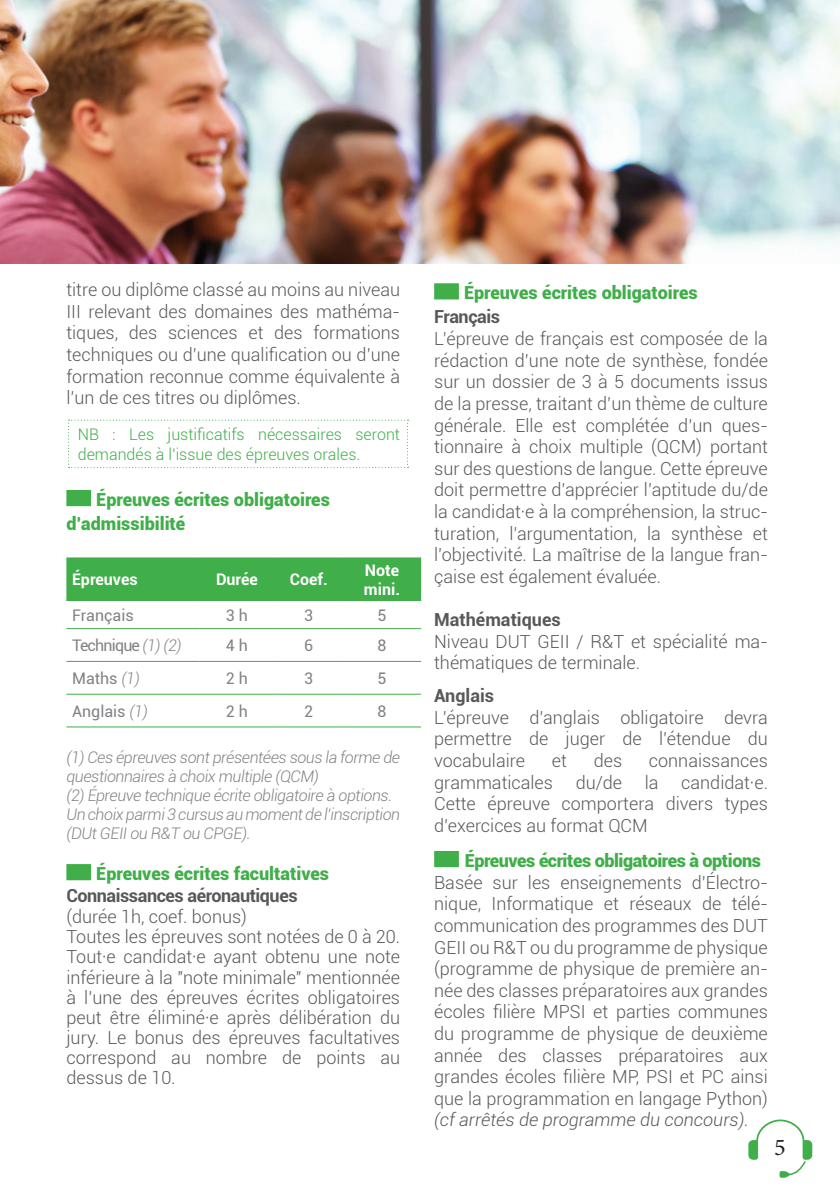
<style>
.page{position:relative;width:840px;height:1191px;background:#fff}
.page>*{position:absolute;margin:0;border:0;box-sizing:border-box;transform-origin:0 0}
.t1{font:24px "Minion Pro";color:#231f20}
.t2{font:300 18px/21.6px "Roboto";color:#57585a;text-align:justify}
.t3{font:900 18px/24px "Roboto";color:#40ae49}
.t4{font:900 18px "Roboto";letter-spacing:-.025em;color:#40ae49}
.t5{font:700 18px "Roboto";letter-spacing:-.025em;color:#57585a}
.t6{font:700 18px "Roboto";color:#57585a}
.t7{font:italic 300 16px/19.2px "Roboto";letter-spacing:-.025em;color:#808285}
.t8{font:300 16px/19.2px "Roboto";color:#40ae49}
.t9{font:16px "Roboto";color:#808285}
.t10{font:700 16px/19.2px "Roboto";color:#fff}
.t11{font:16px "Roboto";letter-spacing:-.05em;color:#808285}
.s1{font-weight:300;font-style:italic}
.s2{font-style:italic}
</style>
<div class="page">
<img style="left:0;top:0;width:839px;height:264px">
<svg style="left:748px;top:1119px;width:63px;height:58px"></svg>
<div style="left:66px;top:490px;width:25px;height:16px;background:#40ae49"></div>
<div style="left:66px;top:558px;width:355px;height:42px;background:#40ae49"></div>
<hr style="left:66px;top:557px;width:133px;height:1px;background:#40ae49">
<hr style="left:199px;top:557px;width:75px;height:1px;background:#40ae49">
<hr style="left:274px;top:557px;width:68px;height:1px;background:#40ae49">
<hr style="left:342px;top:557px;width:79px;height:1px;background:#40ae49">
<hr style="left:66px;top:600px;width:133px;height:1px;background:#40ae49">
<hr style="left:199px;top:600px;width:75px;height:1px;background:#40ae49">
<hr style="left:274px;top:600px;width:68px;height:1px;background:#40ae49">
<hr style="left:342px;top:600px;width:79px;height:1px;background:#40ae49">
<hr style="left:66px;top:628px;width:133px;height:1px;background:#40ae49">
<hr style="left:199px;top:628px;width:75px;height:1px;background:#40ae49">
<hr style="left:274px;top:628px;width:68px;height:1px;background:#40ae49">
<hr style="left:342px;top:628px;width:79px;height:1px;background:#40ae49">
<hr style="left:66px;top:661px;width:133px;height:1px;background:#40ae49">
<hr style="left:199px;top:661px;width:75px;height:1px;background:#40ae49">
<hr style="left:274px;top:661px;width:68px;height:1px;background:#40ae49">
<hr style="left:342px;top:661px;width:79px;height:1px;background:#40ae49">
<hr style="left:66px;top:693px;width:133px;height:1px;background:#40ae49">
<hr style="left:199px;top:693px;width:75px;height:1px;background:#40ae49">
<hr style="left:274px;top:693px;width:68px;height:1px;background:#40ae49">
<hr style="left:342px;top:693px;width:79px;height:1px;background:#40ae49">
<hr style="left:66px;top:726px;width:133px;height:1px;background:#40ae49">
<hr style="left:199px;top:726px;width:75px;height:1px;background:#40ae49">
<hr style="left:274px;top:726px;width:68px;height:1px;background:#40ae49">
<hr style="left:342px;top:726px;width:79px;height:1px;background:#40ae49">
<div style="left:66px;top:864px;width:25px;height:16px;background:#40ae49;border:2px solid #40ae49"></div>
<div style="left:434px;top:283px;width:24px;height:16px;background:#40ae49;border:2px solid #40ae49"></div>
<div style="left:434px;top:851px;width:24px;height:16px;background:#40ae49"></div>
<svg style="left:68px;top:420px;width:340px;height:48px"></svg>
<p class="t2" style="left:66px;top:278px;width:335px">titre ou diplôme classé au moins au niveau III relevant des domaines des mathéma&shy;tiques, des sciences et des formations techniques ou d’une qualification ou d’une formation reconnue comme équivalente à l’un de ces titres ou diplômes.</p>
<p class="t8" style="left:78px;top:425px;width:324px">NB : Les justificatifs nécessaires seront demandés à l’issue des épreuves orales.</p>
<p class="t3" style="left:66px;top:487px;width:265px;text-indent:30px">Épreuves écrites obligatoires d’admissibilité</p>
<p class="t10" style="left:72px;top:569px;width:67px">Épreuves</p>
<p class="t10" style="left:216px;top:569px;width:43px">Durée</p>
<p class="t10" style="left:290px;top:569px;width:39px">Coef.</p>
<p class="t10" style="left:364px;top:560px;width:38px">Note mini.</p>
<p class="t9" style="left:72px;top:603px;width:63px">Français</p>
<p class="t9" style="left:226px;top:603px;width:24px">3 h</p>
<p class="t9" style="left:304px;top:603px;width:11px">3</p>
<p class="t9" style="left:377px;top:603px;width:11px">5</p>
<p class="t11" style="left:72px;top:634px;width:111px">Technique <span class="s1">(1) (2)</span></p>
<p class="t9" style="left:226px;top:634px;width:24px">4 h</p>
<p class="t9" style="left:304px;top:634px;width:11px">6</p>
<p class="t9" style="left:377px;top:634px;width:11px">8</p>
<p class="t9" style="left:72px;top:667px;width:69px">Maths <span class="s1">(1)</span></p>
<p class="t9" style="left:226px;top:667px;width:24px">2 h</p>
<p class="t9" style="left:304px;top:667px;width:11px">3</p>
<p class="t9" style="left:377px;top:667px;width:11px">5</p>
<p class="t9" style="left:72px;top:699px;width:77px">Anglais <span class="s1">(1)</span></p>
<p class="t9" style="left:226px;top:699px;width:24px">2 h</p>
<p class="t9" style="left:304px;top:699px;width:11px">2</p>
<p class="t9" style="left:377px;top:699px;width:11px">8</p>
<p class="t7" style="left:66px;top:747px;width:335px">(1) Ces épreuves sont présentées sous la forme de questionnaires à choix multiple (QCM)</p>
<p class="t7" style="left:66px;top:785px;width:327px">(2) Épreuve technique écrite obligatoire à options.</p>
<p class="t7" style="left:66px;top:804px;width:335px">Un choix parmi 3 cursus au moment de l’inscription (DUt GEII ou R&amp;T ou CPGE).</p>
<p class="t3" style="left:96px;top:861px;width:234px">Épreuves écrites facultatives</p>
<p class="t5" style="left:66px;top:882px;width:232px">Connaissances aéronautiques</p>
<p class="t2" style="left:66px;top:905px;width:182px">(durée 1h, coef. bonus)</p>
<p class="t2" style="left:66px;top:926px;width:335px;line-height:20px">Toutes les épreuves sont notées de 0 à 20.<br>Tout·e candidat·e ayant obtenu une note inférieure à la "note minimale" mentionnée à l’une des épreuves écrites obligatoires peut être éliminé·e après délibération du jury. Le bonus des épreuves facultatives correspond au nombre de points au dessus de 10.</p>
<p class="t3" style="left:464px;top:280px;width:235px">Épreuves écrites obligatoires</p>
<p class="t5" style="left:434px;top:304px;width:67px">Français</p>
<p class="t2" style="left:434px;top:327px;width:335px">L’épreuve de français est composée de la rédaction d’une note de synthèse, fondée sur un dossier de 3 à 5 documents issus de la presse, traitant d’un thème de culture générale. Elle est complétée d’un ques&shy;tionnaire à choix multiple (QCM) portant sur des questions de langue. Cette épreuve doit permettre d’apprécier l’aptitude du/de la candidat·e à la compréhension, la struc&shy;turation, l’argumentation, la synthèse et l’objectivité. La maîtrise de la langue fran&shy;çaise est également évaluée.</p>
<p class="t6" style="left:434px;top:607px;width:128px">Mathématiques</p>
<p class="t2" style="left:434px;top:630px;width:335px">Niveau DUT GEII / R&amp;T et spécialité ma&shy;thématiques de terminale.</p>
<p class="t6" style="left:434px;top:683px;width:61px">Anglais</p>
<p class="t2" style="left:434px;top:706px;width:335px">L’épreuve d’anglais obligatoire devra permettre de juger de l’étendue du vocabulaire</p>
<p class="t2" style="left:551px;top:749px;width:17px">et</p>
<p class="t2" style="left:593px;top:749px;width:30px">des</p>
<p class="t2" style="left:648px;top:749px;width:120px">connaissances</p>
<p class="t2" style="left:434px;top:771px;width:335px;text-indent:247px">candidat·e.<br>Cette épreuve comportera divers types d’exercices au format QCM</p>
<p class="t4" style="left:464px;top:848px;width:297px">Épreuves écrites obligatoires à options</p>
<p class="t2" style="left:434px;top:871px;width:335px">Basée sur les enseignements d’Électro&shy;nique, Informatique et réseaux de télé&shy;communication des programmes des DUT GEII ou R&amp;T ou du programme de physique (programme de physique de première an&shy;née des classes préparatoires aux grandes écoles filière MPSI et parties communes du programme de physique de deuxième année des classes préparatoires aux grandes écoles filière MP, PSI et PC ainsi que la programmation en langage Python) <span class="s2">(cf arrêtés de programme du concours).</span></p>
<p class="t2" style="left:434px;top:771px;width:120px">grammaticales</p>
<p class="t2" style="left:575px;top:771px;width:48px">du/de</p>
<p class="t2" style="left:644px;top:771px;width:15px">la</p>
<p class="t1" style="left:773px;top:1131px;width:13px">5</p>
</div>
